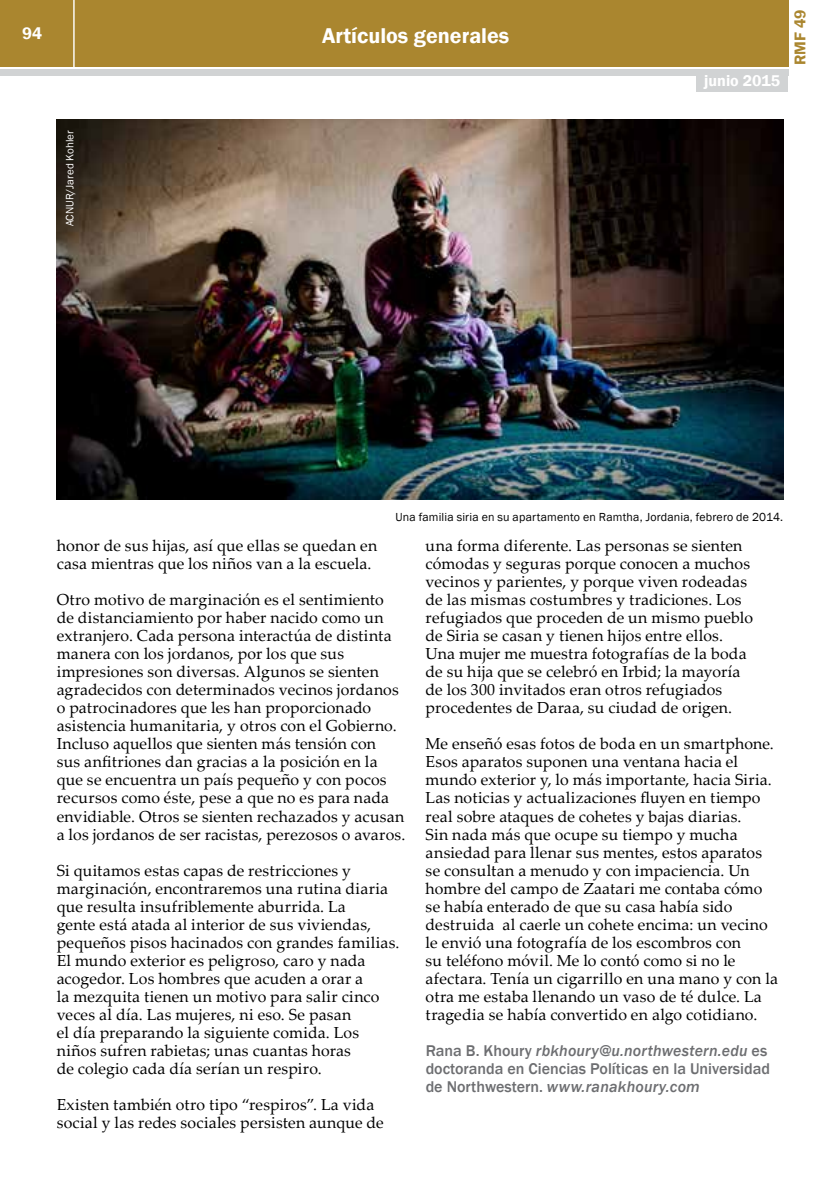
<style>
.page{position:relative;width:840px;height:1191px;background:#fff}
.page>*{position:absolute;margin:0;border:0;box-sizing:border-box;transform-origin:0 0}
.t1{font:600 22px "Franklin Gothic";color:#fff}
.t2{font:600 17px "Franklin Gothic";color:#fff}
.t3{font:16px/18px "Palatino Linotype";letter-spacing:.01em;color:#000}
.t4{font:500 16px/18px "Franklin Gothic";color:#6d6e71}
.t5{font:600 16px "Franklin Gothic";color:#fff}
.t6{font:600 16px "Franklin Gothic";color:#aa862f}
.t7{font:12px "Franklin Gothic";letter-spacing:.015em;color:#000}
.t8{font:11px "Franklin Gothic";color:#fff}
.s1{font-style:italic}
</style>
<div class="page">
<div style="left:0;top:0;width:787px;height:66px;background:#aa862f"></div>
<div style="left:0;top:69px;width:787px;height:6px;background:#d1d3d4"></div>
<hr style="left:73px;top:0;width:2px;height:67px;background:#fff">
<div style="left:696px;top:74px;width:91px;height:18px;background:#d1d3d4"></div>
<img style="left:57px;top:119px;width:725px;height:380px">
<p class="t2" style="left:22px;top:23px;width:21px">94</p>
<h1 class="t1" style="left:322px;top:22px;width:189px">Artículos generales</h1>
<p class="t8" style="left:63px;top:226px;width:97px;rotate:-90deg">ACNUR/Jared Kohler</p>
<p class="t5" style="left:703px;top:71px;width:77px">junio 2015</p>
<p class="t6" style="left:789px;top:65px;width:57px;rotate:-90deg">RMF 49</p>
<p class="t7" style="left:395px;top:509px;width:389px">Una familia siria en su apartamento en Ramtha, Jordania, febrero de 2014.</p>
<p class="t3" style="left:57px;top:536px;width:322px">honor de sus hijas, así que ellas se quedan en casa mientras que los niños van a la escuela.</p>
<p class="t3" style="left:57px;top:590px;width:350px">Otro motivo de marginación es el sentimiento<br>de distanciamiento por haber nacido como un extranjero. Cada persona interactúa de distinta manera con los jordanos, por los que sus impresiones son diversas. Algunos se sienten agradecidos con determinados vecinos jordanos o patrocinadores que les han proporcionado asistencia humanitaria, y otros con el Gobierno.<br>Incluso aquellos que sienten más tensión con<br>sus anfitriones dan gracias a la posición en la que se encuentra un país pequeño y con pocos recursos como éste, pese a que no es para nada envidiable. Otros se sienten rechazados y acusan a los jordanos de ser racistas, perezosos o avaros.</p>
<p class="t3" style="left:57px;top:860px;width:344px">Si quitamos estas capas de restricciones y marginación, encontraremos una rutina diaria que resulta insufriblemente aburrida. La<br>gente está atada al interior de sus viviendas, pequeños pisos hacinados con grandes familias.<br>El mundo exterior es peligroso, caro y nada acogedor. Los hombres que acuden a orar a<br>la mezquita tienen un motivo para salir cinco veces al día. Las mujeres, ni eso. Se pasan<br>el día preparando la siguiente comida. Los niños sufren rabietas; unas cuantas horas<br>de colegio cada día serían un respiro.</p>
<p class="t3" style="left:57px;top:1094px;width:328px">Existen también otro tipo “respiros”. La vida social y las redes sociales persisten aunque de</p>
<p class="t3" style="left:425px;top:536px;width:329px">una forma diferente. Las personas se sienten cómodas y seguras porque conocen a muchos vecinos y parientes, y porque viven rodeadas de las mismas costumbres y tradiciones. Los refugiados que proceden de un mismo pueblo de Siria se casan y tienen hijos entre ellos.<br>Una mujer me muestra fotografías de la boda de su hija que se celebró en Irbid; la mayoría de los 300 invitados eran otros refugiados procedentes de Daraa, su ciudad de origen.</p>
<p class="t3" style="left:425px;top:734px;width:354px">Me enseñó esas fotos de boda en un smartphone.<br>Esos aparatos suponen una ventana hacia el mundo exterior y, lo más importante, hacia Siria.<br>Las noticias y actualizaciones fluyen en tiempo real sobre ataques de cohetes y bajas diarias.<br>Sin nada más que ocupe su tiempo y mucha ansiedad para llenar sus mentes, estos aparatos se consultan a menudo y con impaciencia. Un hombre del campo de Zaatari me contaba cómo se había enterado de que su casa había sido destruida al caerle un cohete encima: un vecino le envió una fotografía de los escombros con<br>su teléfono móvil. Me lo contó como si no le afectara. Tenía un cigarrillo en una mano y con la otra me estaba llenando un vaso de té dulce. La tragedia se había convertido en algo cotidiano.</p>
<p class="t4" style="left:425px;top:1041px;width:346px">Rana B. Khoury <span class="s1">rbkhoury@u.northwestern.edu</span> es doctoranda en Ciencias Políticas en la Universidad de Northwestern. <span class="s1">www.ranakhoury.com</span></p>
</div>
